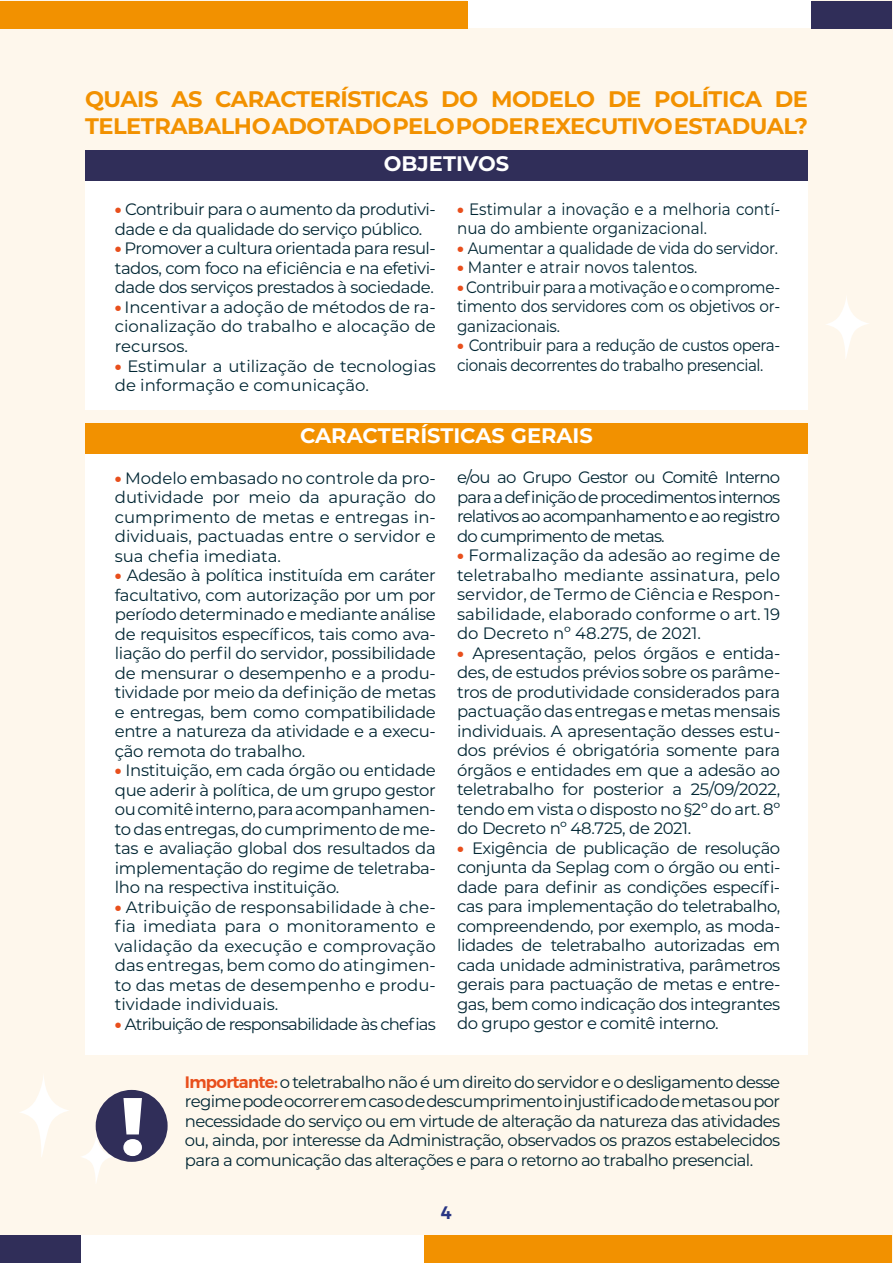
<style>
.page{position:relative;width:893px;height:1263px;background:#fef7ec}
.page>*{position:absolute;margin:0;border:0;box-sizing:border-box;transform-origin:0 0}
.t1{font:800 81.9px "Montserrat";color:#fff}
.t2{font:700 22.5px/27px "Montserrat";letter-spacing:-.02em;color:#f29100}
.t3{font:700 21px "Montserrat";color:#fff}
.t4{font:600 18px "Montserrat";color:#283583}
.t5{font:16.5px/19.5px "Montserrat";letter-spacing:-.02em;color:#002633;text-align:justify}
.t6{font:16.5px/19.5px "Montserrat";letter-spacing:-.02em;color:#002633;text-align:justify;scale:.92 1}
.t7{font:16.5px/19.5px "Montserrat";color:#002633;scale:.92 1}
.t8{font:16.5px "Montserrat";letter-spacing:-.04em;color:#002633}
.t9{font:16.5px/19.5px "Montserrat";color:#002633}
.t10{font:16.5px "Montserrat";letter-spacing:-.05em;color:#002633}
.s1{font-weight:900;color:#e84f1c}
.s2{font-weight:600;color:#e84f1c}
</style>
<div class="page">
<div style="left:424px;top:1235px;width:467px;height:28px;background:#f29100"></div>
<div style="left:79px;top:1235px;width:345px;height:28px;background:#fff"></div>
<div style="left:467px;top:0;width:344px;height:28px;background:#fff"></div>
<div style="left:0;top:1px;width:468px;height:27px;background:#f29100"></div>
<div style="left:0;top:1235px;width:80px;height:28px;background:#302e59"></div>
<div style="left:811px;top:1px;width:80px;height:27px;background:#302e59"></div>
<svg style="left:826px;top:297px;width:42px;height:61px"></svg>
<svg style="left:20px;top:1076px;width:48px;height:81px"></svg>
<svg style="left:82px;top:1132px;width:33px;height:50px"></svg>
<div style="left:96px;top:1090px;width:72px;height:72px;background:#302e59;border-radius:50%"></div>
<div style="left:85px;top:181px;width:723px;height:229px;background:#fff"></div>
<div style="left:85px;top:151px;width:723px;height:30px;background:#302e59"></div>
<div style="left:85px;top:454px;width:723px;height:600px;background:#fff"></div>
<div style="left:85px;top:423px;width:723px;height:30px;background:#f29100"></div>
<h2 class="t2" style="left:85px;top:84px;width:724px">QUAIS AS CARACTERÍSTICAS DO MODELO DE POLÍTICA DE<br>TELETRABALHO ADOTADO PELO PODER EXECUTIVO ESTADUAL?</h2>
<p class="t3" style="left:384px;top:148px;width:127px">OBJETIVOS</p>
<p class="t5" style="left:115px;top:199px;width:323px"><span class="s1">•</span> Contribuir para o aumento da produtivi&shy;dade e da qualidade do serviço público.</p>
<p class="t5" style="left:115px;top:238px;width:323px"><span class="s1">•</span> Promover a cultura orientada para resul&shy;tados, com foco na eficiência e na efetivi&shy;dade dos serviços prestados à sociedade.</p>
<p class="t5" style="left:115px;top:297px;width:323px"><span class="s1">•</span> Incentivar a adoção de métodos de ra&shy;cionalização do trabalho e alocação de recursos.</p>
<p class="t9" style="left:115px;top:355px;width:323px"><span class="s1">•</span> Estimular a utilização de tecnologias de informação e comunicação.</p>
<p class="t7" style="left:457px;top:199px;width:353px"><span class="s1">•</span> Estimular a inovação e a melhoria contí&shy;nua do ambiente organizacional.</p>
<p class="t6" style="left:457px;top:238px;width:350px"><span class="s1">•</span> Aumentar a qualidade de vida do servidor.</p>
<p class="t7" style="left:457px;top:257px;width:263px"><span class="s1">•</span> Manter e atrair novos talentos.</p>
<p class="t6" style="left:457px;top:277px;width:353px"><span class="s1">•</span> Contribuir para a motivação e o comprome&shy;timento dos servidores com os objetivos or&shy;ganizacionais.</p>
<p class="t6" style="left:457px;top:335px;width:353px"><span class="s1">•</span> Contribuir para a redução de custos opera&shy;cionais decorrentes do trabalho presencial.</p>
<p class="t3" style="left:300px;top:421px;width:294px">CARACTERÍSTICAS GERAIS</p>
<p class="t5" style="left:115px;top:468px;width:323px"><span class="s1">•</span> Modelo embasado no controle da pro&shy;dutividade por meio da apuração do cumprimento de metas e entregas in&shy;dividuais, pactuadas entre o servidor e sua chefia imediata.</p>
<p class="t5" style="left:115px;top:565px;width:323px"><span class="s1">•</span> Adesão à política instituída em caráter facultativo, com autorização por um por período determinado e mediante análise de requisitos específicos, tais como ava&shy;liação do perfil do servidor, possibilidade de mensurar o desempenho e a produ&shy;tividade por meio da definição de metas e entregas, bem como compatibilidade entre a natureza da atividade e a execu&shy;ção remota do trabalho.</p>
<p class="t5" style="left:115px;top:760px;width:323px"><span class="s1">•</span> Instituição, em cada órgão ou entidade que aderir à política, de um grupo gestor ou comitê interno, para acompanhamen&shy;to das entregas, do cumprimento de me&shy;tas e avaliação global dos resultados da implementação do regime de teletraba&shy;lho na respectiva instituição.</p>
<p class="t5" style="left:115px;top:897px;width:323px"><span class="s1">•</span> Atribuição de responsabilidade à che&shy;fia imediata para o monitoramento e validação da execução e comprovação das entregas, bem como do atingimen&shy;to das metas de desempenho e produ&shy;tividade individuais.</p>
<p class="t10" style="left:115px;top:1013px;width:323px"><span class="s1">•</span> Atribuição de responsabilidade às chefias</p>
<p class="t5" style="left:457px;top:467px;width:325px">e/ou ao Grupo Gestor ou Comitê Interno para a definição de procedimentos internos relativos ao acompanhamento e ao registro do cumprimento de metas.</p>
<p class="t5" style="left:457px;top:545px;width:325px"><span class="s1">•</span> Formalização da adesão ao regime de teletrabalho mediante assinatura, pelo servidor, de Termo de Ciência e Respon&shy;sabilidade, elaborado conforme o art. 19 do Decreto nº 48.275, de 2021.</p>
<p class="t5" style="left:457px;top:642px;width:325px"><span class="s1">•</span> Apresentação, pelos órgãos e entida&shy;des, de estudos prévios sobre os parâme&shy;tros de produtividade considerados para pactuação das entregas e metas mensais individuais. A apresentação desses estu&shy;dos prévios é obrigatória somente para órgãos e entidades em que a adesão ao teletrabalho for posterior a 25/09/2022, tendo em vista o disposto no §2º do art. 8º do Decreto nº 48.725, de 2021.</p>
<p class="t5" style="left:457px;top:837px;width:325px"><span class="s1">•</span> Exigência de publicação de resolução conjunta da Seplag com o órgão ou enti&shy;dade para definir as condições específi&shy;cas para implementação do teletrabalho, compreendendo, por exemplo, as moda&shy;lidades de teletrabalho autorizadas em cada unidade administrativa, parâmetros gerais para pactuação de metas e entre&shy;gas, bem como indicação dos integrantes do grupo gestor e comitê interno.</p>
<h1 class="t1" style="left:120px;top:1066px;width:26px">!</h1>
<p class="t5" style="left:185px;top:1072px;width:597px"><span class="s2">Importante:</span> o teletrabalho não é um direito do servidor e o desligamento desse regime pode ocorrer em caso de descumprimento injustificado de metas ou por necessidade do serviço ou em virtude de alteração da natureza das atividades ou, ainda, por interesse da Administração, observados os prazos estabelecidos</p>
<p class="t8" style="left:185px;top:1149px;width:570px">para a comunicação das alterações e para o retorno ao trabalho presencial.</p>
<p class="t4" style="left:441px;top:1198px;width:12px">4</p>
</div>
